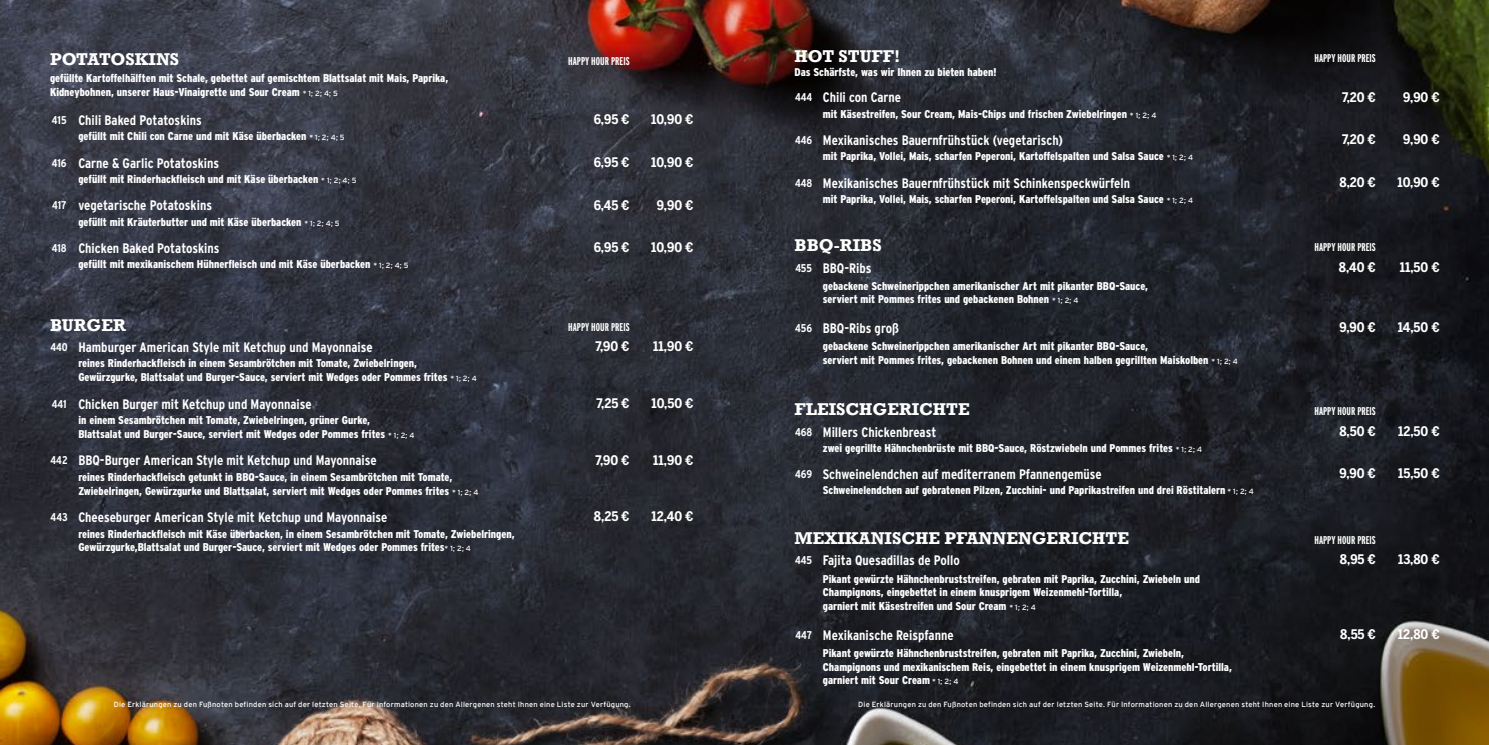
<style>
.page{position:relative;width:1489px;height:745px;background:#fff}
.page>*{position:absolute;margin:0;border:0;box-sizing:border-box;transform-origin:0 0}
.t1{font:700 17.5px "Rockwell";color:#fff}
.t2{font:700 condensed 13.75px "Interstate";color:#fff}
.t3{font:700 13.12px "Benton Sans Cond";color:#fff}
.t4{font:900 condensed 11.25px/13.5px "Interstate";color:#fff}
.t5{font:700 extra-condensed 11.25px "Interstate";color:#fff}
.t6{font:7.5px "Interstate";letter-spacing:.025em;color:#fff}
.s1{font-weight:400;font-stretch:normal;font-size:7.5px}
.s2{font-size:11.25px}
</style>
<div class="page">
<img style="left:0;top:0;width:1488px;height:744px">
<h1 class="t1" style="left:50px;top:48px;width:131px">POTATOSKINS</h1>
<p class="t5" style="left:568px;top:55px;width:63px">HAPPY HOUR PREIS</p>
<p class="t4" style="left:50px;top:71px;width:400px">gefüllte Kartoffelhälften mit Schale, gebettet auf gemischtem Blattsalat mit Mais, Paprika,<br>Kidneybohnen, unserer Haus-Vinaigrette und Sour Cream <span class="s1">* 1; 2; 4; 5</span></p>
<p class="t2" style="left:52px;top:112px;width:151px"><span class="s2">415</span> Chili Baked Potatoskins</p>
<p class="t3" style="left:594px;top:112px;width:37px">6,95 €</p>
<p class="t3" style="left:651px;top:112px;width:44px">10,90 €</p>
<p class="t4" style="left:78px;top:129px;width:268px">gefüllt mit Chili con Carne und mit Käse überbacken <span class="s1">* 1; 2; 4; 5</span></p>
<p class="t2" style="left:52px;top:155px;width:169px"><span class="s2">416</span> Carne &amp; Garlic Potatoskins</p>
<p class="t3" style="left:594px;top:154px;width:37px">6,95 €</p>
<p class="t3" style="left:651px;top:154px;width:44px">10,90 €</p>
<p class="t4" style="left:78px;top:172px;width:279px">gefüllt mit Rinderhackfleisch und mit Käse überbacken <span class="s1">* 1; 2; 4; 5</span></p>
<p class="t2" style="left:52px;top:197px;width:161px"><span class="s2">417</span> vegetarische Potatoskins</p>
<p class="t3" style="left:593px;top:197px;width:37px">6,45 €</p>
<p class="t3" style="left:657px;top:197px;width:38px">9,90 €</p>
<p class="t4" style="left:78px;top:214px;width:263px">gefüllt mit Kräuterbutter und mit Käse überbacken <span class="s1">* 1; 2; 4; 5</span></p>
<p class="t2" style="left:52px;top:240px;width:169px"><span class="s2">418</span> Chicken Baked Potatoskins</p>
<p class="t3" style="left:594px;top:239px;width:37px">6,95 €</p>
<p class="t3" style="left:651px;top:239px;width:44px">10,90 €</p>
<p class="t4" style="left:78px;top:257px;width:332px">gefüllt mit mexikanischem Hühnerfleisch und mit Käse überbacken <span class="s1">* 1; 2; 4; 5</span></p>
<h1 class="t1" style="left:50px;top:314px;width:77px">BURGER</h1>
<p class="t5" style="left:568px;top:320px;width:63px">HAPPY HOUR PREIS</p>
<p class="t2" style="left:50px;top:339px;width:324px"><span class="s2">440</span> Hamburger American Style mit Ketchup und Mayonnaise</p>
<p class="t3" style="left:595px;top:338px;width:36px">7,90 €</p>
<p class="t3" style="left:653px;top:338px;width:42px">11,90 €</p>
<p class="t4" style="left:78px;top:356px;width:400px">reines Rinderhackfleisch in einem Sesambrötchen mit Tomate, Zwiebelringen,<br>Gewürzgurke, Blattsalat und Burger-Sauce, serviert mit Wedges oder Pommes frites <span class="s1">* 1; 2; 4</span></p>
<p class="t2" style="left:52px;top:396px;width:261px"><span class="s2">441</span> Chicken Burger mit Ketchup und Mayonnaise</p>
<p class="t3" style="left:596px;top:395px;width:34px">7,25 €</p>
<p class="t3" style="left:651px;top:395px;width:43px">10,50 €</p>
<p class="t4" style="left:78px;top:413px;width:337px">in einem Sesambrötchen mit Tomate, Zwiebelringen, grüner Gurke,<br>Blattsalat und Burger-Sauce, serviert mit Wedges oder Pommes frites <span class="s1">* 1; 2; 4</span></p>
<p class="t2" style="left:51px;top:452px;width:328px"><span class="s2">442</span> BBQ-Burger American Style mit Ketchup und Mayonnaise</p>
<p class="t3" style="left:595px;top:452px;width:36px">7,90 €</p>
<p class="t3" style="left:653px;top:452px;width:42px">11,90 €</p>
<p class="t4" style="left:78px;top:470px;width:401px">reines Rinderhackfleisch getunkt in BBQ-Sauce, in einem Sesambrötchen mit Tomate,<br>Zwiebelringen, Gewürzgurke und Blattsalat, serviert mit Wedges oder Pommes frites <span class="s1">* 1; 2; 4</span></p>
<p class="t2" style="left:51px;top:509px;width:338px"><span class="s2">443</span> Cheeseburger American Style mit Ketchup und Mayonnaise</p>
<p class="t3" style="left:594px;top:508px;width:37px">8,25 €</p>
<p class="t3" style="left:651px;top:508px;width:43px">12,40 €</p>
<p class="t4" style="left:78px;top:526px;width:438px">reines Rinderhackfleisch mit Käse überbacken, in einem Sesambrötchen mit Tomate, Zwiebelringen,<br>Gewürzgurke,Blattsalat und Burger-Sauce, serviert mit Wedges oder Pommes frites<span class="s1">* 1; 2; 4</span></p>
<h1 class="t1" style="left:794px;top:46px;width:107px">HOT STUFF!</h1>
<p class="t5" style="left:1314px;top:52px;width:63px">HAPPY HOUR PREIS</p>
<p class="t4" style="left:794px;top:65px;width:203px">Das Schärfste, was wir Ihnen zu bieten haben!</p>
<p class="t2" style="left:795px;top:90px;width:108px"><span class="s2">444</span> Chili con Carne</p>
<p class="t3" style="left:1341px;top:89px;width:35px">7,20 €</p>
<p class="t3" style="left:1402px;top:89px;width:38px">9,90 €</p>
<p class="t4" style="left:822px;top:107px;width:335px">mit Käsestreifen, Sour Cream, Mais-Chips und frischen Zwiebelringen <span class="s1">* 1; 2; 4</span></p>
<p class="t2" style="left:795px;top:132px;width:269px"><span class="s2">446</span> Mexikanisches Bauernfrühstück (vegetarisch)</p>
<p class="t3" style="left:1341px;top:132px;width:35px">7,20 €</p>
<p class="t3" style="left:1402px;top:132px;width:38px">9,90 €</p>
<p class="t4" style="left:822px;top:149px;width:371px">mit Paprika, Vollei, Mais, scharfen Peperoni, Kartoffelspalten und Salsa Sauce <span class="s1">* 1; 2; 4</span></p>
<p class="t2" style="left:795px;top:175px;width:336px"><span class="s2">448</span> Mexikanisches Bauernfrühstück mit Schinkenspeckwürfeln</p>
<p class="t3" style="left:1339px;top:174px;width:38px">8,20 €</p>
<p class="t3" style="left:1397px;top:174px;width:44px">10,90 €</p>
<p class="t4" style="left:822px;top:192px;width:371px">mit Paprika, Vollei, Mais, scharfen Peperoni, Kartoffelspalten und Salsa Sauce <span class="s1">* 1; 2; 4</span></p>
<h1 class="t1" style="left:794px;top:235px;width:89px">BBQ-RIBS</h1>
<p class="t5" style="left:1314px;top:241px;width:63px">HAPPY HOUR PREIS</p>
<p class="t2" style="left:795px;top:260px;width:78px"><span class="s2">455</span> BBQ-Ribs</p>
<p class="t3" style="left:1338px;top:259px;width:38px">8,40 €</p>
<p class="t3" style="left:1399px;top:259px;width:41px">11,50 €</p>
<p class="t4" style="left:822px;top:279px;width:327px">gebackene Schweinerippchen amerikanischer Art mit pikanter BBQ-Sauce, serviert mit Pommes frites und gebackenen Bohnen <span class="s1">* 1; 2; 4</span></p>
<p class="t2" style="left:795px;top:320px;width:105px"><span class="s2">456</span> BBQ-Ribs groß</p>
<p class="t3" style="left:1339px;top:319px;width:38px">9,90 €</p>
<p class="t3" style="left:1397px;top:319px;width:43px">14,50 €</p>
<p class="t4" style="left:822px;top:339px;width:416px">gebackene Schweinerippchen amerikanischer Art mit pikanter BBQ-Sauce,<br>serviert mit Pommes frites, gebackenen Bohnen und einem halben gegrillten Maiskolben <span class="s1">* 1; 2; 4</span></p>
<h1 class="t1" style="left:794px;top:398px;width:13px">FLE</h1>
<h1 class="t1" style="left:828px;top:398px;width:21px">ISCH</h1>
<h1 class="t1" style="left:872px;top:398px;width:60px">GERICHTE</h1>
<p class="t5" style="left:1314px;top:405px;width:63px">HAPPY HOUR PREIS</p>
<p class="t2" style="left:795px;top:424px;width:143px"><span class="s2">468</span> Millers Chickenbreast</p>
<p class="t3" style="left:1339px;top:423px;width:38px">8,50 €</p>
<p class="t3" style="left:1397px;top:423px;width:43px">12,50 €</p>
<p class="t4" style="left:822px;top:441px;width:381px">zwei gegrillte Hähnchenbrüste mit BBQ-Sauce, Röstzwiebeln und Pommes frites <span class="s1">* 1; 2; 4</span></p>
<p class="t2" style="left:795px;top:466px;width:308px"><span class="s2">469</span> Schweinelendchen auf mediterranem Pfannengemüse</p>
<p class="t3" style="left:1339px;top:465px;width:38px">9,90 €</p>
<p class="t3" style="left:1398px;top:465px;width:43px">15,50 €</p>
<p class="t4" style="left:822px;top:483px;width:432px">Schweinelendchen auf gebratenen Pilzen, Zucchini- und Paprikastreifen und drei Röstitalern <span class="s1">* 1; 2; 4</span></p>
<h1 class="t1" style="left:794px;top:527px;width:111px">MEXIKANISCHE</h1>
<h1 class="t1" style="left:944px;top:527px;width:14px">PFANNEN</h1>
<h1 class="t1" style="left:1031px;top:527px;width:60px">GERICHTE</h1>
<p class="t5" style="left:1314px;top:533px;width:63px">HAPPY HOUR PREIS</p>
<p class="t2" style="left:795px;top:552px;width:166px"><span class="s2">445</span> Fajita Quesadillas de Pollo</p>
<p class="t3" style="left:1339px;top:551px;width:37px">8,95 €</p>
<p class="t3" style="left:1397px;top:551px;width:43px">13,80 €</p>
<p class="t4" style="left:822px;top:571px;width:378px">Pikant gewürzte Hähnchenbruststreifen, gebraten mit Paprika, Zucchini, Zwiebeln und<br>Champignons, eingebettet in einem knusprigem Weizenmehl-Tortilla,<br>garniert mit Käsestreifen und Sour Cream <span class="s1">* 1; 2; 4</span></p>
<p class="t2" style="left:795px;top:626px;width:160px"><span class="s2">447</span> Mexikanische Reispfanne</p>
<p class="t3" style="left:1339px;top:626px;width:37px">8,55 €</p>
<p class="t3" style="left:1397px;top:626px;width:43px">12,80 €</p>
<p class="t4" style="left:822px;top:646px;width:410px">Pikant gewürzte Hähnchenbruststreifen, gebraten mit Paprika, Zucchini, Zwiebeln,<br>Champignons und mexikanischem Reis, eingebettet in einem knusprigem Weizenmehl-Tortilla, garniert mit Sour Cream <span class="s1">* 1; 2; 4</span></p>
<p class="t6" style="left:114px;top:699px;width:518px">Die Erklärungen zu den Fußnoten befinden sich auf der letzten Seite. Für Informationen zu den Allergenen steht Ihnen eine Liste zur Verfügung.</p>
<p class="t6" style="left:858px;top:699px;width:518px">Die Erklärungen zu den Fußnoten befinden sich auf der letzten Seite. Für Informationen zu den Allergenen steht Ihnen eine Liste zur Verfügung.</p>
</div>
